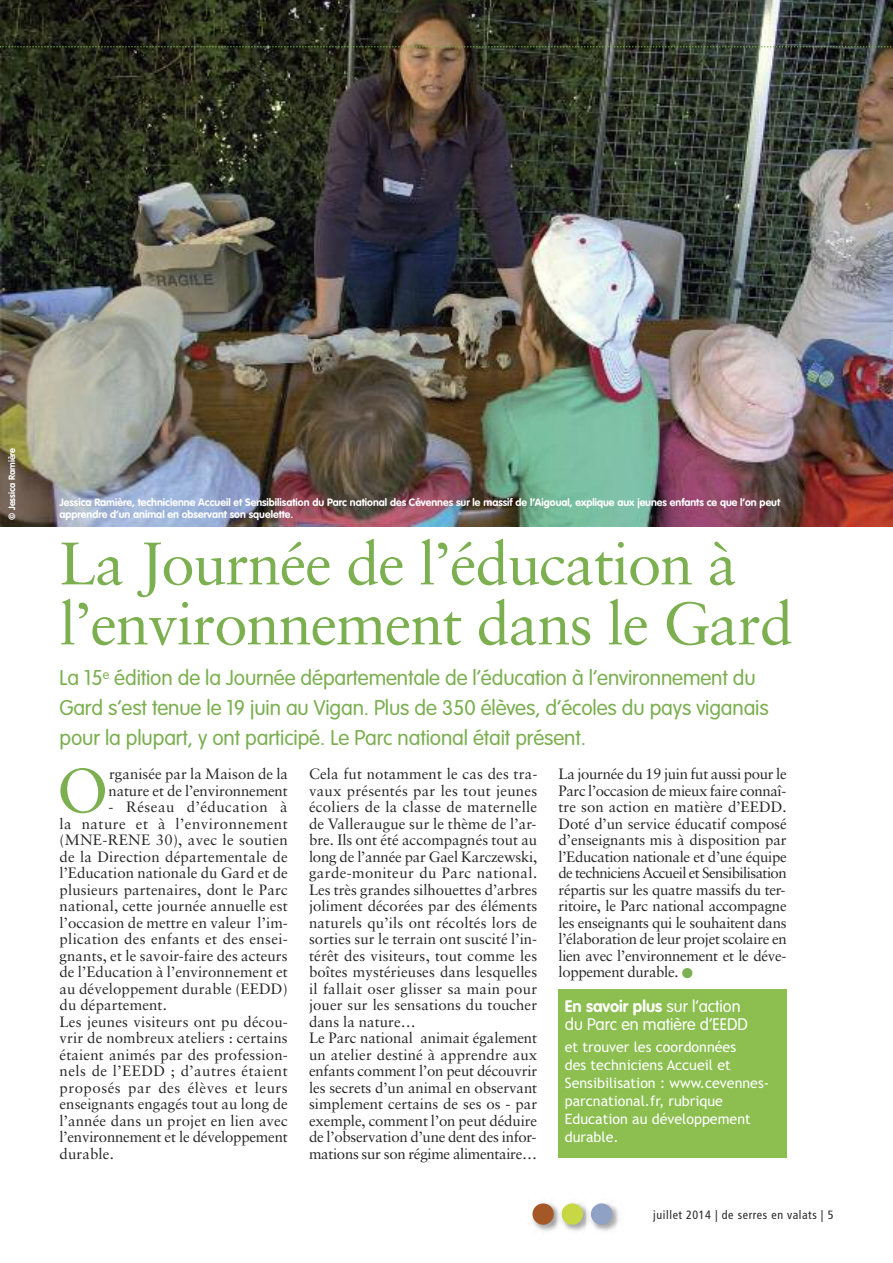
<style>
.page{position:relative;width:893px;height:1263px;background:#fff}
.page>*{position:absolute;margin:0;border:0;box-sizing:border-box;transform-origin:0 0}
.t1{font:62.25px "Sabon";color:#7baf50}
.t2{font:60px/60px "Sabon";letter-spacing:-.02em;color:#7baf50}
.t3{font:300 21px/30px "VAG Rounded";letter-spacing:-.005em;color:#7baf50}
.t4{font:300 16.5px/18px "VAG Rounded";color:#fff}
.t5{font:15px/16.5px "Sabon";letter-spacing:.005em;color:#272627}
.t6{font:14.25px/18px "Trebuchet MS";color:#fff}
.t7{font:condensed 12px "Frutiger LT Std";letter-spacing:.05em;color:#272627}
.t8{font:700 10.5px/12px "VAG Rounded";color:#fff}
.t9{font:700 9px "VAG Rounded";color:#fff}
.s1{color:#7baf50}
.s2{font-weight:700}
</style>
<div class="page">
<img style="left:0;top:0;width:893px;height:526px">
<div style="left:558px;top:989px;width:229px;height:169px;background:#8cbf50"></div>
<img style="left:594px;top:1203px;width:25px;height:28px">
<div style="left:591px;top:1203px;width:21px;height:22px;background:#8fa1c5;border-radius:50%"></div>
<img style="left:565px;top:1203px;width:29px;height:28px">
<img style="left:591px;top:1206px;width:3px;height:15px">
<div style="left:562px;top:1203px;width:21px;height:22px;background:#c8d845;border-radius:50%"></div>
<img style="left:532px;top:1203px;width:33px;height:28px">
<img style="left:562px;top:1206px;width:3px;height:16px">
<div style="left:532px;top:1203px;width:22px;height:22px;background:#a45827;border-radius:50%"></div>
<svg style="left:0;top:46px;width:893px;height:2px;background:#475433"></svg>
<p class="t9" style="left:8px;top:520px;width:73px;rotate:-90deg">© Jessica Ramière</p>
<p class="t8" style="left:60px;top:497px;width:722px">Jessica Ramière, technicienne Accueil et Sensibilisation du Parc national des Cévennes sur le massif de l’Aigoual, explique aux jeunes enfants ce que l’on peut apprendre d’un animal en observant son squelette.</p>
<h2 class="t2" style="left:60px;top:538px;width:735px">La Journée de l’éducation à l’environnement dans le Gard</h2>
<h3 class="t3" style="left:60px;top:664px;width:711px">La 15<sup>e</sup> édition de la Journée départementale de l’éducation à l’environnement du<br>Gard s’est tenue le 19 juin au Vigan. Plus de 350 élèves, d’écoles du pays viganais pour la plupart, y ont participé. Le Parc national était présent.</h3>
<h1 class="t1" style="left:57px;top:765px;width:53px">O</h1>
<p class="t5" style="left:109px;top:767px;width:181px">rganisée par la Maison de la nature et de l’environnement</p>
<p class="t5" style="left:60px;top:800px;width:230px;text-indent:49px">- Réseau d’éducation à la nature et à l’environnement (MNE-RENE 30), avec le soutien de la Direction départementale de l’Education nationale du Gard et de plusieurs partenaires, dont le Parc national, cette journée annuelle est l’occasion de mettre en valeur l’im&shy;plication des enfants et des ensei&shy;gnants, et le savoir-faire des acteurs de l’Education à l’environnement et au développement durable (EEDD) du département.<br>Les jeunes visiteurs ont pu décou&shy;vrir de nombreux ateliers : certains étaient animés par des profession&shy;nels de l’EEDD ; d’autres étaient proposés par des élèves et leurs enseignants engagés tout au long de l’année dans un projet en lien avec l’environnement et le développement durable.</p>
<p class="t5" style="left:309px;top:767px;width:230px">Cela fut notamment le cas des tra&shy;vaux présentés par les tout jeunes écoliers de la classe de maternelle de Valleraugue sur le thème de l’ar&shy;bre. Ils ont été accompagnés tout au long de l’année par Gael Karczewski, garde-moniteur du Parc national.<br>Les très grandes silhouettes d’arbres joliment décorées par des éléments naturels qu’ils ont récoltés lors de sorties sur le terrain ont suscité l’in&shy;térêt des visiteurs, tout comme les boîtes mystérieuses dans lesquelles il fallait oser glisser sa main pour jouer sur les sensations du toucher dans la nature…<br>Le Parc national animait également un atelier destiné à apprendre aux enfants comment l’on peut découvrir les secrets d’un animal en observant simplement certains de ses os - par exemple, comment l’on peut déduire de l’observation d’une dent des infor&shy;mations sur son régime alimentaire…</p>
<p class="t5" style="left:558px;top:767px;width:230px;text-align:justify">La journée du 19 juin fut aussi pour le Parc l’occasion de mieux faire connaî&shy;tre son action en matière d’EEDD.<br>Doté d’un service éducatif composé d’enseignants mis à disposition par l’Education nationale et d’une équipe de techniciens Accueil et Sensibilisation répartis sur les quatre massifs du ter&shy;ritoire, le Parc national accompagne les enseignants qui le souhaitent dans l’élaboration de leur projet scolaire en lien avec l’environnement et le déve&shy;loppement durable. <span class="s1">●</span></p>
<p class="t4" style="left:565px;top:998px;width:185px"><span class="s2">En savoir plus</span> sur l’action du Parc en matière d’EEDD</p>
<p class="t6" style="left:565px;top:1038px;width:206px">et trouver les coordonnées<br>des techniciens Accueil et<br>Sensibilisation : www.cevennes&shy;parcnational.fr, rubrique<br>Education au développement durable.</p>
<p class="t7" style="left:653px;top:1210px;width:182px">juillet 2014 | de serres en valats | 5</p>
</div>
